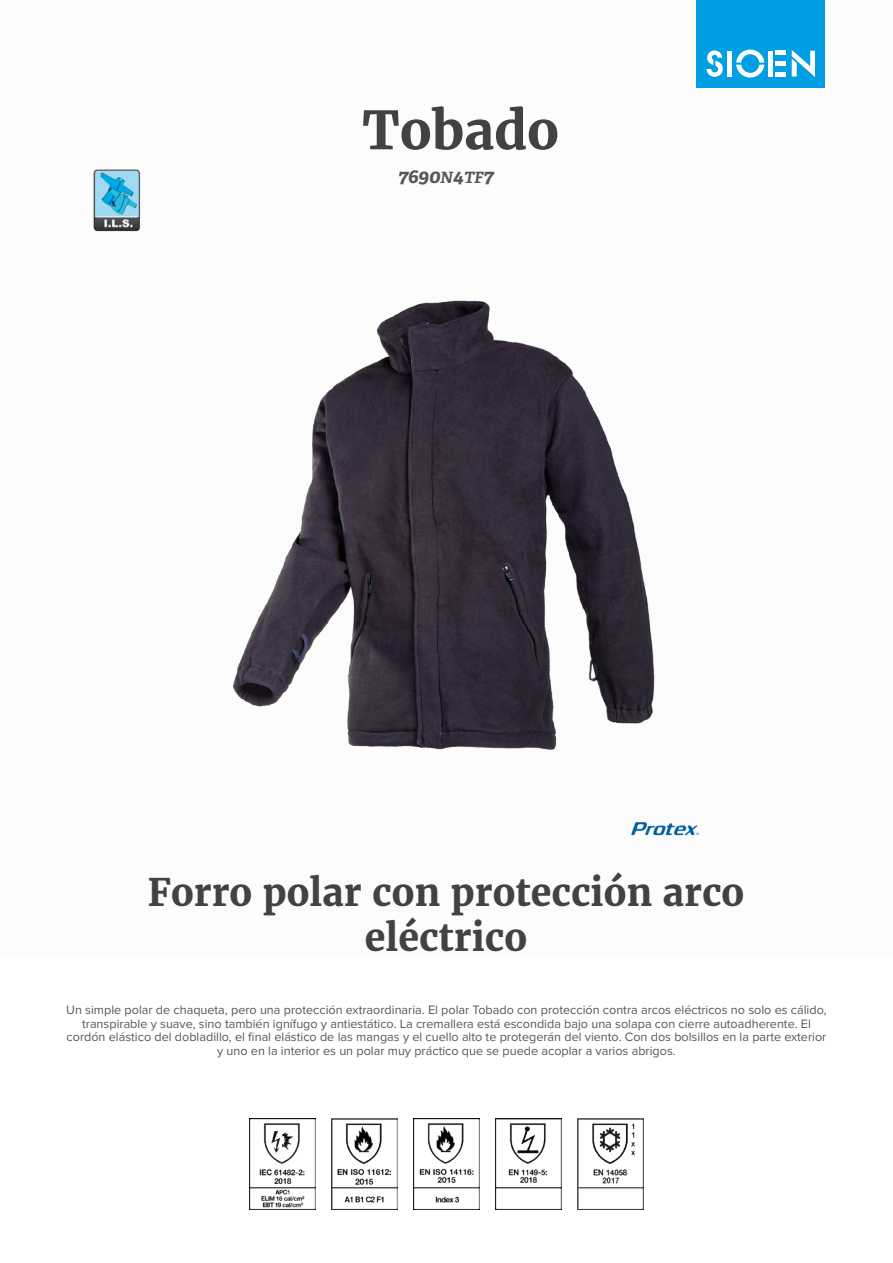
<style>
.page{position:relative;width:893px;height:1263px;background:#fff}
.page>*{position:absolute;margin:0;border:0;box-sizing:border-box;transform-origin:0 0}
.t1{font:700 52.5px "Merriweather";color:#424243}
.t2{font:700 37.5px/45px "Merriweather";color:#424243;text-align:center}
.t3{font:italic 700 19.5px "Adelle";color:#575756}
.t4{font:12.6px/13.6px "Proxima Nova";color:#575756;text-align:center}
.s1{font-size:15.6px}
</style>
<div class="page">
<div style="left:697px;top:0;width:128px;height:88px;background:#009fe3"></div>
<svg style="left:707px;top:50px;width:16px;height:27px"></svg>
<svg style="left:736px;top:50px;width:28px;height:28px"></svg>
<div style="left:727px;top:51px;width:5px;height:26px;background:#fff"></div>
<div style="left:768px;top:51px;width:5px;height:26px;background:#fff"></div>
<div style="left:775px;top:72px;width:11px;height:5px;background:#fff"></div>
<div style="left:775px;top:61px;width:11px;height:5px;background:#fff"></div>
<hr style="left:775px;top:51px;width:11px;height:4px;background:#fff">
<svg style="left:792px;top:50px;width:23px;height:27px"></svg>
<img style="left:93px;top:169px;width:48px;height:63px">
<img style="left:688px;top:825px;width:11px;height:11px">
<img style="left:249px;top:1118px;width:66px;height:92px">
<img style="left:331px;top:1118px;width:66px;height:92px">
<img style="left:413px;top:1118px;width:67px;height:92px">
<img style="left:495px;top:1118px;width:67px;height:92px">
<img style="left:577px;top:1118px;width:67px;height:92px">
<img style="left:232px;top:300px;width:456px;height:536px">
<h1 class="t1" style="left:362px;top:95px;width:198px">Tobado</h1>
<h3 class="t3" style="left:398px;top:164px;width:97px">7690<span class="s1">N</span>4<span class="s1">TF</span>7</h3>
<h2 class="t2" style="left:148px;top:869px;width:598px">Forro polar con protección arco eléctrico</h2>
<p class="t4" style="left:66px;top:1002px;width:762px">Un simple polar de chaqueta, pero una protección extraordinaria. El polar Tobado con protección contra arcos eléctricos no solo es cálido, transpirable y suave, sino también ignífugo y antiestático. La cremallera está escondida bajo una solapa con cierre autoadherente. El cordón elástico del dobladillo, el final elástico de las mangas y el cuello alto te protegerán del viento. Con dos bolsillos en la parte exterior y uno en la interior es un polar muy práctico que se puede acoplar a varios abrigos.</p>
</div>
